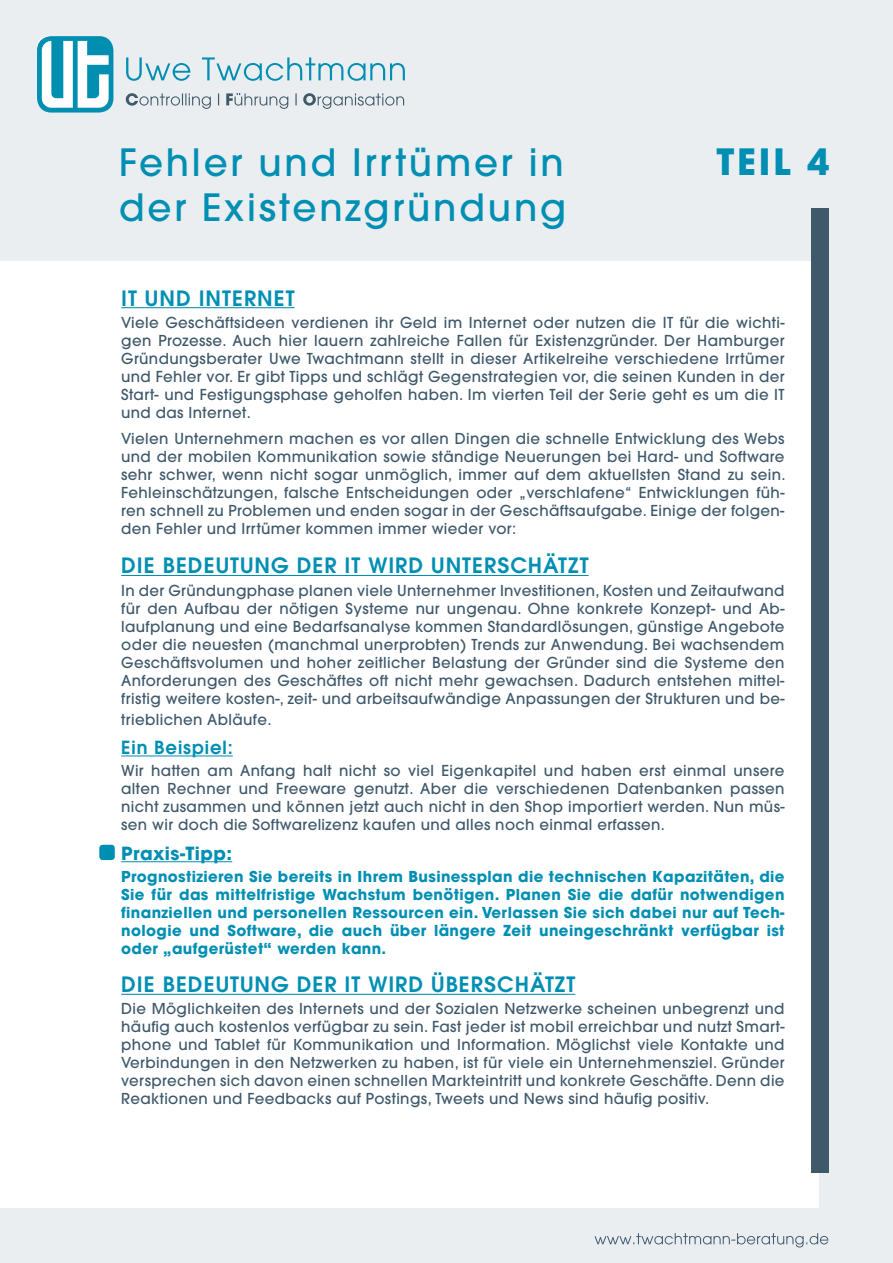
<style>
.page{position:relative;width:893px;height:1263px;background:#eaeef1}
.page>*{position:absolute;margin:0;border:0;box-sizing:border-box;transform-origin:0 0}
.t1{font:500 37.35px "Avant Garde";letter-spacing:.075em;color:#008fb3}
.t2{font:700 36px "Avant Garde";color:#008fb3}
.t3{font:600 21px "Avant Garde";letter-spacing:.05em;color:#008fb3}
.t4{font:600 18px "Avant Garde";letter-spacing:.05em;color:#008fb3}
.t5{font:700 18px "Avant Garde";letter-spacing:.025em;color:#008fb3}
.t6{font:500 15px/18px "Avant Garde";letter-spacing:.025em;color:#3f596b;text-align:justify}
.t7{font:700 15px/18px "Avant Garde";letter-spacing:.025em;color:#008fb3;text-align:justify}
</style>
<div class="page">
<div style="left:0;top:261px;width:818px;height:947px;background:#fff"></div>
<hr style="left:121px;top:307px;width:174px;height:1px;background:#008fb3">
<hr style="left:121px;top:575px;width:468px;height:1px;background:#008fb3">
<hr style="left:121px;top:755px;width:112px;height:1px;background:#008fb3">
<hr style="left:121px;top:861px;width:111px;height:1px;background:#008fb3">
<hr style="left:121px;top:994px;width:454px;height:1px;background:#008fb3">
<svg style="left:37px;top:36px;width:76px;height:77px"></svg>
<svg style="left:126px;top:57px;width:279px;height:24px"></svg>
<svg style="left:126px;top:93px;width:278px;height:16px"></svg>
<svg style="left:594px;top:1233px;width:234px;height:14px"></svg>
<div style="left:99px;top:845px;width:16px;height:15px;background:#008fb3;border-radius:3px"></div>
<div style="left:811px;top:208px;width:17px;height:965px;background:#3f596b"></div>
<h1 class="t1" style="left:119px;top:140px;width:446px">Fehler und Irrtümer in</h1>
<h2 class="t2" style="left:716px;top:139px;width:115px">TEIL 4</h2>
<h1 class="t1" style="left:119px;top:184px;width:449px">der Existenzgründung</h1>
<h3 class="t3" style="left:121px;top:284px;width:172px">IT UND INTERNET</h3>
<p class="t6" style="left:121px;top:313px;width:665px">Viele Geschäftsideen verdienen ihr Geld im Internet oder nutzen die IT für die wichti&shy;gen Prozesse. Auch hier lauern zahlreiche Fallen für Existenzgründer. Der Hamburger Gründungsberater Uwe Twachtmann stellt in dieser Artikelreihe verschiedene Irrtümer und Fehler vor. Er gibt Tipps und schlägt Gegenstrategien vor, die seinen Kunden in der Start- und Festigungsphase geholfen haben. Im vierten Teil der Serie geht es um die IT und das Internet.</p>
<p class="t6" style="left:121px;top:430px;width:666px">Vielen Unternehmern machen es vor allen Dingen die schnelle Entwicklung des Webs und der mobilen Kommunikation sowie ständige Neuerungen bei Hard- und Software sehr schwer, wenn nicht sogar unmöglich, immer auf dem aktuellsten Stand zu sein.<br>Fehleinschätzungen, falsche Entscheidungen oder „verschlafene“ Entwicklungen füh&shy;ren schnell zu Problemen und enden sogar in der Geschäftsaufgabe. Einige der folgen&shy;den Fehler und Irrtümer kommen immer wieder vor:</p>
<h3 class="t3" style="left:121px;top:552px;width:466px">DI E BEDEUTUNG DER IT WIRD UNTERSCHÄTZT</h3>
<p class="t6" style="left:121px;top:581px;width:665px">In der Gründungphase planen viele Unternehmer Investitionen, Kosten und Zeitaufwand für den Aufbau der nötigen Systeme nur ungenau. Ohne konkrete Konzept- und Ab&shy;laufplanung und eine Bedarfsanalyse kommen Standardlösungen, günstige Angebote oder die neuesten (manchmal unerprobten) Trends zur Anwendung. Bei wachsendem Geschäftsvolumen und hoher zeitlicher Belastung der Gründer sind die Systeme den Anforderungen des Geschäftes oft nicht mehr gewachsen. Dadurch entstehen mittel&shy;fristig weitere kosten-, zeit- und arbeitsaufwändige Anpassungen der Strukturen und be-</p>
<p class="t6" style="left:121px;top:710px;width:152px">trieblichen Abläufe.</p>
<p class="t4" style="left:121px;top:736px;width:113px">EIN BEISPIEL:</p>
<p class="t6" style="left:121px;top:762px;width:665px">Wir hatten am Anfang halt nicht so viel Eigenkapitel und haben erst einmal unsere alten Rechner und Freeware genutzt. Aber die verschiedenen Datenbanken passen nicht zusammen und können jetzt auch nicht in den Shop importiert werden. Nun müs&shy;sen wir doch die Softwarelizenz kaufen und alles noch einmal erfassen.</p>
<p class="t5" style="left:121px;top:842px;width:113px">Praxis-Tipp:</p>
<p class="t7" style="left:121px;top:867px;width:665px">Prognostizieren Sie bereits in Ihrem Businessplan die technischen Kapazitäten, die Sie für das mittelfristige Wachstum benötigen. Planen Sie die dafür notwendigen finanziellen und personellen Ressourcen ein. Verlassen Sie sich dabei nur auf Tech&shy;nologie und Software, die auch über längere Zeit uneingeschränkt verfügbar ist oder „aufgerüstet“ werden kann.</p>
<h3 class="t3" style="left:121px;top:971px;width:453px">DI E BEDEUTUNG DER IT WIRD ÜBERSCHÄTZT</h3>
<p class="t6" style="left:121px;top:1000px;width:665px">Die Möglichkeiten des Internets und der Sozialen Netzwerke scheinen unbegrenzt und häufig auch kostenlos verfügbar zu sein. Fast jeder ist mobil erreichbar und nutzt Smart&shy;phone und Tablet für Kommunikation und Information. Möglichst viele Kontakte und Verbindungen in den Netzwerken zu haben, ist für viele ein Unternehmensziel. Gründer versprechen sich davon einen schnellen Markteintritt und konkrete Geschäfte. Denn die Reaktionen und Feedbacks auf Postings, Tweets und News sind häufig positiv.</p>
</div>
